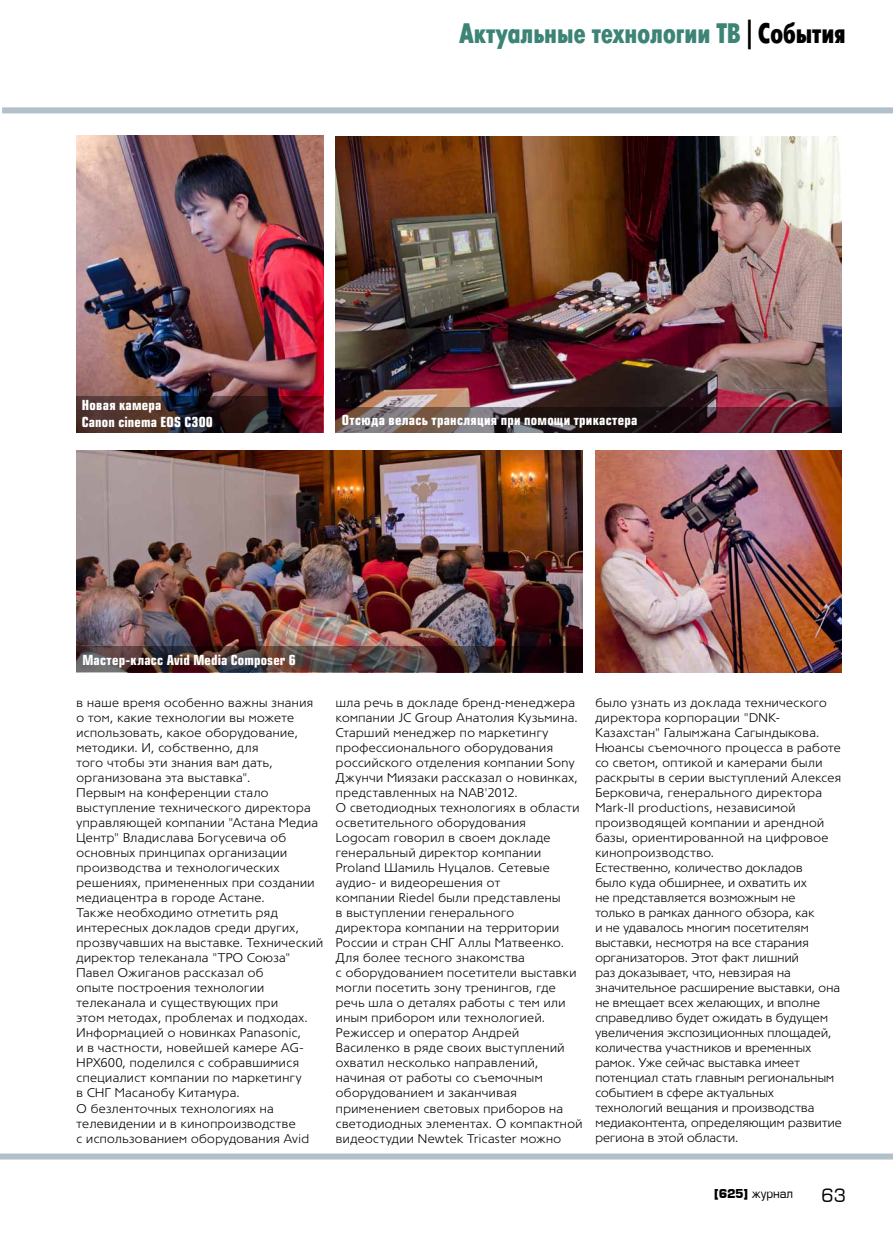
<style>
.page{position:relative;width:893px;height:1234px;background:#fff}
.page>*{position:absolute;margin:0;border:0;box-sizing:border-box;transform-origin:0 0}
.t1{font:28.2px "Futura Futuris Cond Bold C";letter-spacing:-.02em;color:#3c8476}
.t2{font:18px "Europe";color:#000}
.t3{font:700 13.5px/16.2px "Europe Cond";letter-spacing:.015em;color:#fff}
.t4{font:12.3px/15px "Tornado Light C";letter-spacing:.035em;color:#000}
.t5{font:12px "Europe";color:#000}
.s1{color:#000}
.s2{font-weight:700}
</style>
<div class="page">
<div style="left:2px;top:107px;width:891px;height:6px;background:#b1c0c9"></div>
<div style="left:0;top:1153px;width:893px;height:6px;background:#b1c0c9"></div>
<img style="left:77px;top:136px;width:246px;height:260px">
<svg style="left:77px;top:396px;width:246px;height:36px;background:#3e2125"></svg>
<img style="left:336px;top:137px;width:506px;height:270px">
<img style="left:77px;top:450px;width:506px;height:196px">
<img style="left:595px;top:450px;width:247px;height:222px">
<svg style="left:336px;top:407px;width:506px;height:25px;background:#4c3236"></svg>
<img style="left:77px;top:646px;width:506px;height:26px">
<h1 class="t1" style="left:459px;top:18px;width:388px">Актуальные технологии ТВ <span class="s1">| События</span></h1>
<p class="t3" style="left:82px;top:397px;width:132px">Новая камера<br>Canon cinema EOS C300</p>
<p class="t3" style="left:342px;top:412px;width:297px">Отсюда велась трансляция при помощи трикастера</p>
<p class="t3" style="left:82px;top:651px;width:215px">Мастер-класс Avid Media Composer 6</p>
<p class="t4" style="left:77px;top:695px;width:248px">в наше время особенно важны знания о том, какие технологии вы можете использовать, какое оборудование, методики. И, собственно, для<br>того чтобы эти знания вам дать, организована эта выставка".<br>Первым на конференции стало выступление технического директора управляющей компании "Астана Медиа Центр" Владислава Богусевича об основных принципах организации производства и технологических решениях, примененных при создании медиацентра в городе Астане.<br>Также необходимо отметить ряд интересных докладов среди других, прозвучавших на выставке. Технический директор телеканала "ТРО Союза" Павел Ожиганов рассказал об<br>опыте построения технологии телеканала и существующих при<br>этом методах, проблемах и подходах.<br>Информацией о новинках Panasonic,<br>и в частности, новейшей камере AG-HPX600, поделился с собравшимися специалист компании по маркетингу<br>в СНГ Масанобу Китамура.<br>О безленточных технологиях на телевидении и в кинопроизводстве<br>с использованием оборудования Avid</p>
<p class="t4" style="left:336px;top:695px;width:248px">шла речь в докладе бренд-менеджера компании JC Group Анатолия Кузьмина.<br>Старший менеджер по маркетингу профессионального оборудования российского отделения компании Sony Джунчи Миязаки рассказал о новинках, представленных на NAB'2012.<br>О светодиодных технологиях в области осветительного оборудования Logocam говорил в своем докладе генеральный директор компании Proland Шамиль Нуцалов. Сетевые аудио- и видеорешения от<br>компании Riedel были представлены<br>в выступлении генерального директора компании на территории России и стран СНГ Аллы Матвеенко.<br>Для более тесного знакомства<br>с оборудованием посетители выставки могли посетить зону тренингов, где речь шла о деталях работы с тем или иным прибором или технологией.<br>Режиссер и оператор Андрей Василенко в ряде своих выступлений охватил несколько направлений, начиная от работы со съемочным оборудованием и заканчивая применением световых приборов на светодиодных элементах. О компактной видеостудии Newtek Tricaster можно</p>
<p class="t4" style="left:595px;top:695px;width:248px">было узнать из доклада технического директора корпорации "DNK-Казахстан" Галымжана Сагындыкова.<br>Нюансы съемочного процесса в работе со светом, оптикой и камерами были раскрыты в серии выступлений Алексея Берковича, генерального директора Mark-II productions, независимой производящей компании и арендной базы, ориентированной на цифровое кинопроизводство.<br>Естественно, количество докладов<br>было куда обширнее, и охватить их<br>не представляется возможным не<br>только в рамках данного обзора, как<br>и не удавалось многим посетителям выставки, несмотря на все старания организаторов. Этот факт лишний<br>раз доказывает, что, невзирая на значительное расширение выставки, она не вмещает всех желающих, и вполне справедливо будет ожидать в будущем увеличения экспозиционных площадей, количества участников и временных рамок. Уже сейчас выставка имеет потенциал стать главным региональным событием в сфере актуальных технологий вещания и производства медиаконтента, определяющим развитие региона в этой области.</p>
<p class="t5" style="left:714px;top:1186px;width:80px"><span class="s2">[625]</span> журнал</p>
<h2 class="t2" style="left:822px;top:1185px;width:26px">63</h2>
</div>
